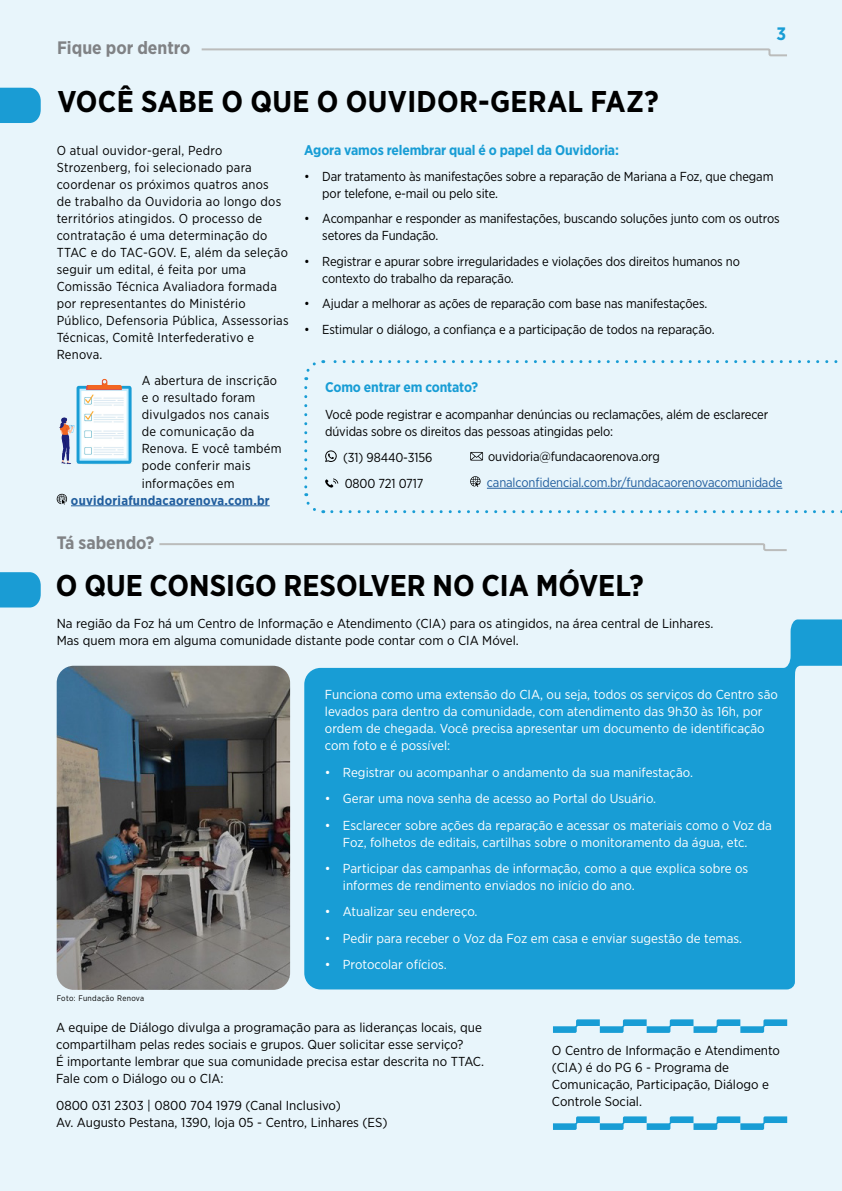
<style>
.page{position:relative;width:842px;height:1191px;background:#e8f5fb}
.page>*{position:absolute;margin:0;border:0;box-sizing:border-box;transform-origin:0 0}
.t1{font:700 30px "Gotham Narrow";color:#000}
.t2{font:700 18px "Gotham Narrow";color:#808285}
.t3{font:700 18px "Gotham Narrow";color:#189dd5}
.Corpo{font:700 14px "Gotham Narrow";letter-spacing:-.01em;color:#189dd5}
.Corpo-2{font:13px/17px "Gotham Narrow";color:#000}
.Corpo-3{font:13px/17px "Gotham Narrow";color:#fff}
.Corpo-4{font:13px/17px "Gotham Narrow";letter-spacing:.02em;color:#000}
.Corpo-5{font:13px "Gotham Narrow";letter-spacing:-.01em;color:#215e9e}
.Corpo-6{font:700 13px "Gotham Narrow";letter-spacing:.02em;color:#215e9e}
.Corpo-7{font:8px "Gotham Narrow";letter-spacing:.04em;color:#000}
</style>
<div class="page">
<svg style="left:304px;top:619px;width:538px;height:370px;fill:#189dd5"></svg>
<hr style="left:71px;top:505px;width:199px;height:1px;background:#215e9e">
<svg style="left:56px;top:493px;width:12px;height:11px"></svg>
<svg style="left:159px;top:543px;width:628px;height:8px"></svg>
<svg style="left:0;top:88px;width:41px;height:35px"></svg>
<svg style="left:0;top:572px;width:41px;height:35px"></svg>
<img style="left:57px;top:665px;width:233px;height:324px">
<svg style="left:201px;top:48px;width:586px;height:9px"></svg>
<svg style="left:553px;top:1019px;width:234px;height:14px"></svg>
<svg style="left:553px;top:1116px;width:234px;height:14px"></svg>
<svg style="left:304px;top:360px;width:534px;height:20px"></svg>
<svg style="left:304px;top:387px;width:538px;height:127px"></svg>
<img style="left:59px;top:378px;width:73px;height:87px">
<p class="t3" style="left:776px;top:22px;width:11px">3</p>
<p class="t2" style="left:57px;top:36px;width:135px">Fique por dentro</p>
<p class="t1" style="left:57px;top:82px;width:603px">VOCÊ SABE O QUE O OUVIDOR-GERAL FAZ?</p>
<p class="Corpo-4" style="left:57px;top:142px;width:233px">O atual ouvidor-geral, Pedro Strozenberg, foi selecionado para coordenar os próximos quatros anos<br>de trabalho da Ouvidoria ao longo dos territórios atingidos. O processo de contratação é uma determinação do TTAC e do TAC-GOV. E, além da seleção seguir um edital, é feita por uma Comissão Técnica Avaliadora formada por representantes do Ministério Público, Defensoria Pública, Assessorias Técnicas, Comitê Interfederativo e Renova.</p>
<p class="Corpo-4" style="left:142px;top:372px;width:141px">A abertura de inscrição e o resultado foram divulgados nos canais de comunicação da<br>Renova. E você também pode conferir mais informações em</p>
<p class="Corpo-6" style="left:71px;top:491px;width:200px">ouvidoriafundacaorenova.com.br</p>
<p class="Corpo" style="left:304px;top:141px;width:316px">Agora vamos relembrar qual é o papel da Ouvidoria:</p>
<p class="Corpo-2" style="left:322px;top:167px;width:453px;text-indent:-18px">• Dar tratamento às manifestações sobre a reparação de Mariana a Foz, que chegam por telefone, e-mail ou pelo site.</p>
<p class="Corpo-2" style="left:322px;top:210px;width:459px;text-indent:-18px">• Acompanhar e responder as manifestações, buscando soluções junto com os outros setores da Fundação.</p>
<p class="Corpo-2" style="left:322px;top:252px;width:419px;text-indent:-18px">• Registrar e apurar sobre irregularidades e violações dos direitos humanos no contexto do trabalho da reparação.</p>
<p class="Corpo-2" style="left:304px;top:295px;width:405px">• Ajudar a melhorar as ações de reparação com base nas manifestações.</p>
<p class="Corpo-2" style="left:304px;top:320px;width:412px">• Estimular o diálogo, a confiança e a participação de todos na reparação.</p>
<p class="Corpo" style="left:325px;top:378px;width:154px">Como entrar em contato?</p>
<p class="Corpo-2" style="left:325px;top:405px;width:445px">Você pode registrar e acompanhar denúncias ou reclamações, além de esclarecer dúvidas sobre os direitos das pessoas atingidas pelo:</p>
<p class="Corpo-2" style="left:343px;top:449px;width:91px">(31) 98440-3156</p>
<p class="Corpo-2" style="left:345px;top:475px;width:80px">0800 721 0717</p>
<p class="Corpo-2" style="left:488px;top:447px;width:173px">ouvidoria@fundacaorenova.org</p>
<p class="Corpo-5" style="left:487px;top:474px;width:297px">canalconfidencial.com.br/fundacaorenovacomunidade</p>
<p class="t2" style="left:57px;top:531px;width:99px">Tá sabendo?</p>
<p class="t1" style="left:56px;top:566px;width:589px">O QUE CONSIGO RESOLVER NO CIA MÓVEL?</p>
<p class="Corpo-2" style="left:57px;top:615px;width:658px">Na região da Foz há um Centro de Informação e Atendimento (CIA) para os atingidos, na área central de Linhares.<br>Mas quem mora em alguma comunidade distante pode contar com o CIA Móvel.</p>
<p class="Corpo-7" style="left:57px;top:993px;width:89px">Foto: Fundação Renova</p>
<p class="Corpo-3" style="left:325px;top:686px;width:454px">Funciona como uma extensão do CIA, ou seja, todos os serviços do Centro são levados para dentro da comunidade, com atendimento das 9h30 às 16h, por ordem de chegada. Você precisa apresentar um documento de identificação com foto e é possível:</p>
<p class="Corpo-3" style="left:325px;top:763px;width:370px">• Registrar ou acompanhar o andamento da sua manifestação.</p>
<p class="Corpo-3" style="left:325px;top:790px;width:333px">• Gerar uma nova senha de acesso ao Portal do Usuário.</p>
<p class="Corpo-3" style="left:325px;top:816px;width:449px;text-align:center">• Esclarecer sobre ações da reparação e acessar os materiais como o Voz da<br>Foz, folhetos de editais, cartilhas sobre o monitoramento da água, etc.</p>
<p class="Corpo-3" style="left:343px;top:859px;width:407px;text-indent:-18px">• Participar das campanhas de informação, como a que explica sobre os informes de rendimento enviados no início do ano.</p>
<p class="Corpo-3" style="left:325px;top:903px;width:154px">• Atualizar seu endereço.</p>
<p class="Corpo-3" style="left:325px;top:929px;width:419px">• Pedir para receber o Voz da Foz em casa e enviar sugestão de temas.</p>
<p class="Corpo-3" style="left:325px;top:955px;width:123px">• Protocolar ofícios.</p>
<p class="Corpo-2" style="left:56px;top:1019px;width:430px">A equipe de Diálogo divulga a programação para as lideranças locais, que compartilham pelas redes sociais e grupos. Quer solicitar esse serviço?<br>É importante lembrar que sua comunidade precisa estar descrita no TTAC.<br>Fale com o Diálogo ou o CIA:</p>
<p class="Corpo-2" style="left:56px;top:1096px;width:333px">0800 031 2303 | 0800 704 1979 (Canal Inclusivo)<br>Av. Augusto Pestana, 1390, loja 05 - Centro, Linhares (ES)</p>
<p class="Corpo-2" style="left:552px;top:1041px;width:230px">O Centro de Informação e Atendimento (CIA) é do PG 6 - Programa de<br>Comunicação, Participação, Diálogo e<br>Controle Social.</p>
</div>
